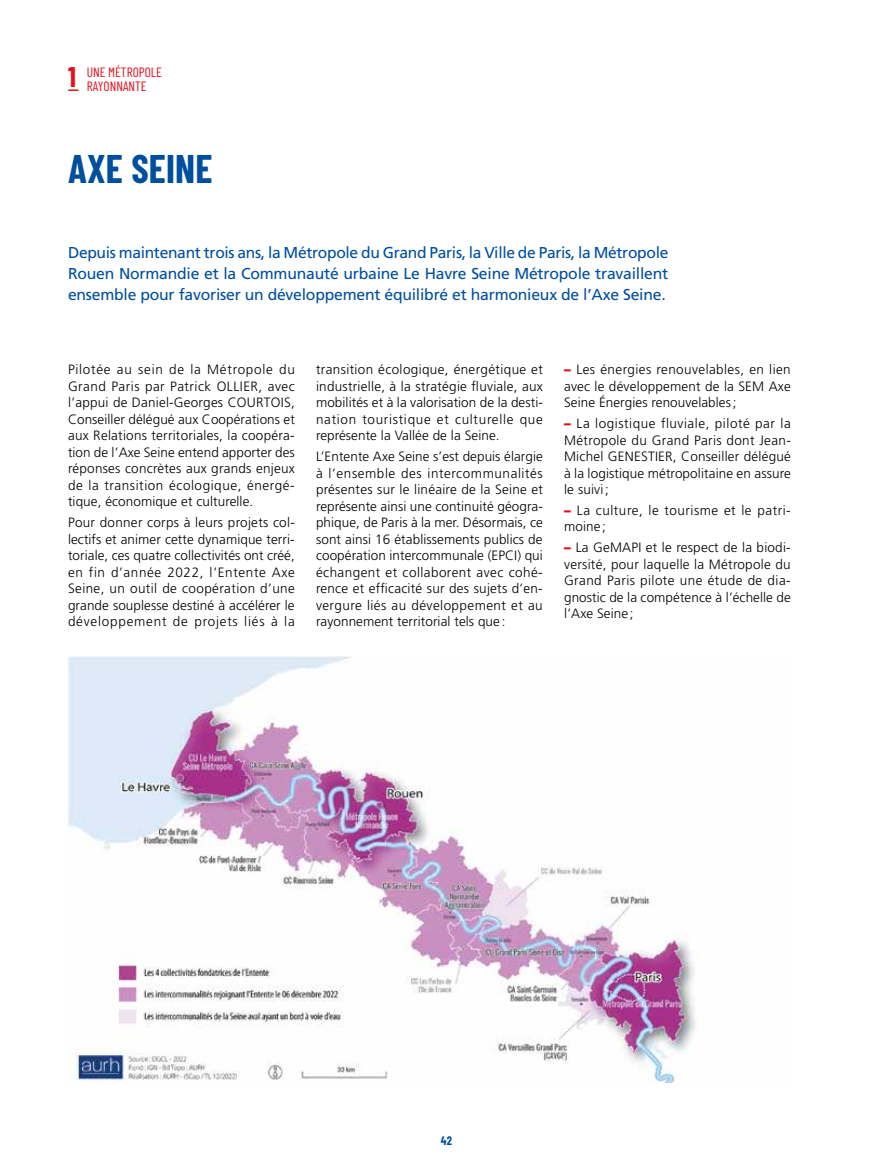
<style>
.page{position:relative;width:893px;height:1170px;background:#fff}
.page>*{position:absolute;margin:0;border:0;box-sizing:border-box;transform-origin:0 0}
.t1{font:700 39px "Barlow Condensed";letter-spacing:.005em;color:#004f9f}
.t2{font:15.75px/21px "Frutiger LT Pro";letter-spacing:-.015em;color:#004f9f;text-align:justify}
.t3{font:300 13.5px/16.5px "Frutiger LT Pro";letter-spacing:.01em;color:#000;text-align:justify}
.t4{font:300 13.5px/16.5px "Frutiger LT Pro";letter-spacing:.04em;color:#000}
.t5{font:13.5px/13.5px "Barlow Condensed";color:#e4101a}
.t6{font:700 12px "Barlow Condensed";color:#004f9f}
.s1{font-weight:900;color:#e4101a}
</style>
<div class="page">
<svg style="left:69px;top:89px;width:9px;height:2px"></svg>
<img style="left:68px;top:656px;width:627px;height:426px">
<img style="left:68px;top:1046px;width:341px;height:36px">
<p class="t5" style="left:68px;top:65px;width:95px;text-indent:19px">UNE MÉTROPOLE<br><sup>1</sup> RAYONNANTE</p>
<h1 class="t1" style="left:68px;top:141px;width:146px">AXE SEINE</h1>
<p class="t2" style="left:68px;top:242px;width:602px">Depuis maintenant trois ans, la Métropole du Grand Paris, la Ville de Paris, la Métropole Rouen Normandie et la Communauté urbaine Le Havre Seine Métropole travaillent ensemble pour favoriser un développement équilibré et harmonieux de l’Axe Seine.</p>
<p class="t3" style="left:68px;top:361px;width:228px">Pilotée au sein de la Métropole du Grand Paris par Patrick OLLIER, avec l’appui de Daniel-Georges COURTOIS, Conseiller délégué aux Coopérations et aux Relations territoriales, la coopéra&shy;tion de l’Axe Seine entend apporter des réponses concrètes aux grands enjeux de la transition écologique, énergé&shy;tique, économique et culturelle.</p>
<p class="t3" style="left:68px;top:514px;width:228px">Pour donner corps à leurs projets col&shy;lectifs et animer cette dynamique terri&shy;toriale, ces quatre collectivités ont créé, en fin d’année 2022, l’Entente Axe Seine, un outil de coopération d’une grande souplesse destiné à accélérer le développement de projets liés à la</p>
<p class="t3" style="left:316px;top:361px;width:228px">transition écologique, énergétique et industrielle, à la stratégie fluviale, aux mobilités et à la valorisation de la desti&shy;nation touristique et culturelle que représente la Vallée de la Seine.</p>
<p class="t3" style="left:316px;top:448px;width:228px">L’Entente Axe Seine s’est depuis élargie à l’ensemble des intercommunalités présentes sur le linéaire de la Seine et représente ainsi une continuité géogra&shy;phique, de Paris à la mer. Désormais, ce sont ainsi 16 établissements publics de coopération intercommunale (EPCI) qui échangent et collaborent avec cohé&shy;rence et efficacité sur des sujets d’en&shy;vergure liés au développement et au rayonnement territorial tels que :</p>
<p class="t3" style="left:564px;top:361px;width:228px"><span class="s1">–</span> Les énergies renouvelables, en lien avec le développement de la SEM Axe Seine Énergies renouvelables;</p>
<p class="t3" style="left:564px;top:415px;width:228px"><span class="s1">–</span> La logistique fluviale, piloté par la Métropole du Grand Paris dont Jean-Michel GENESTIER, Conseiller délégué à la logistique métropolitaine en assure le suivi ;</p>
<p class="t4" style="left:564px;top:502px;width:228px"><span class="s1">–</span> La culture, le tourisme et le patri&shy;moine ;</p>
<p class="t3" style="left:564px;top:539px;width:228px"><span class="s1">–</span> La GeMAPI et le respect de la biodi&shy;versité, pour laquelle la Métropole du Grand Paris pilote une étude de dia&shy;gnostic de la compétence à l’échelle de l’Axe Seine ;</p>
<p class="t6" style="left:441px;top:1131px;width:13px">42</p>
</div>
